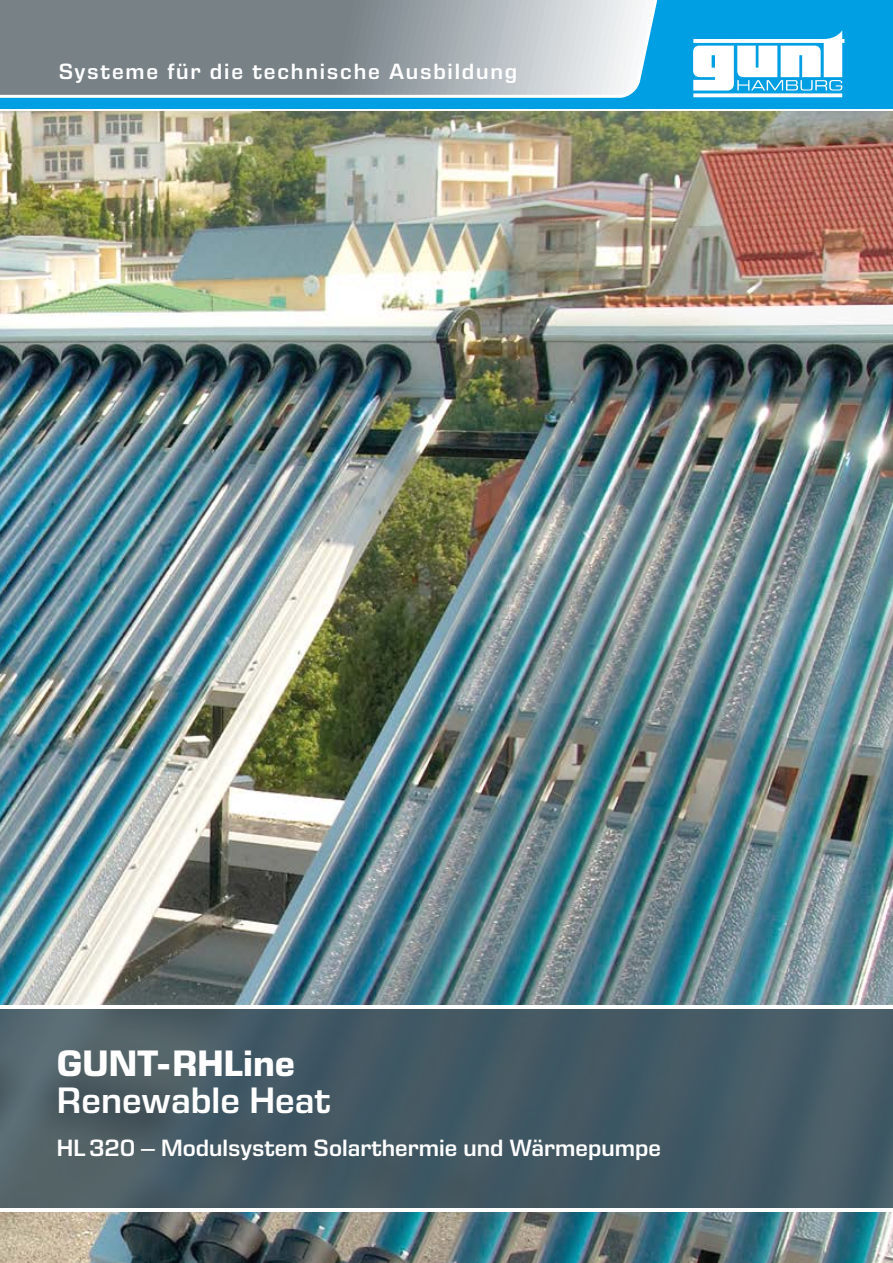
<style>
.page{position:relative;width:893px;height:1263px;background:#fff}
.page>*{position:absolute;margin:0;border:0;box-sizing:border-box;transform-origin:0 0}
.t1{font:700 93px "gunt 2 E Symbol";color:#fff}
.t2{font:600 37.5px "Eurostile Next LT Pro";color:#fff}
.t3{font:700 37.5px "Eurostile Next LT Pro";color:#fff}
.t4{font:600 24px "Eurostile Next LT Pro";color:#fff}
.t5{font:600 22.5px "Eurostile Next LT Pro";letter-spacing:.08em;color:#fff}
</style>
<div class="page">
<img style="left:0;top:111px;width:893px;height:1152px">
<img style="left:0;top:1009px;width:893px;height:200px">
<hr style="left:0;top:1006px;width:893px;height:3px;background:#fff">
<hr style="left:0;top:1209px;width:893px;height:3px;background:#fff">
<div style="left:0;top:0;width:893px;height:108px;background:#009fe3"></div>
<svg style="left:0;top:0;width:658px;height:98px"></svg>
<p class="t5" style="left:59px;top:59px;width:460px">Systeme für die technische Ausbildung</p>
<h1 class="t1" style="left:735px;top:18px;width:116px">◆■▼</h1>
<h2 class="t3" style="left:57px;top:1042px;width:240px">GUNT-RHLine</h2>
<h2 class="t2" style="left:57px;top:1080px;width:275px">Renewable Heat</h2>
<p class="t4" style="left:57px;top:1134px;width:605px">HL320 – Modulsystem Solarthermie und Wärmepumpe</p>
</div>
